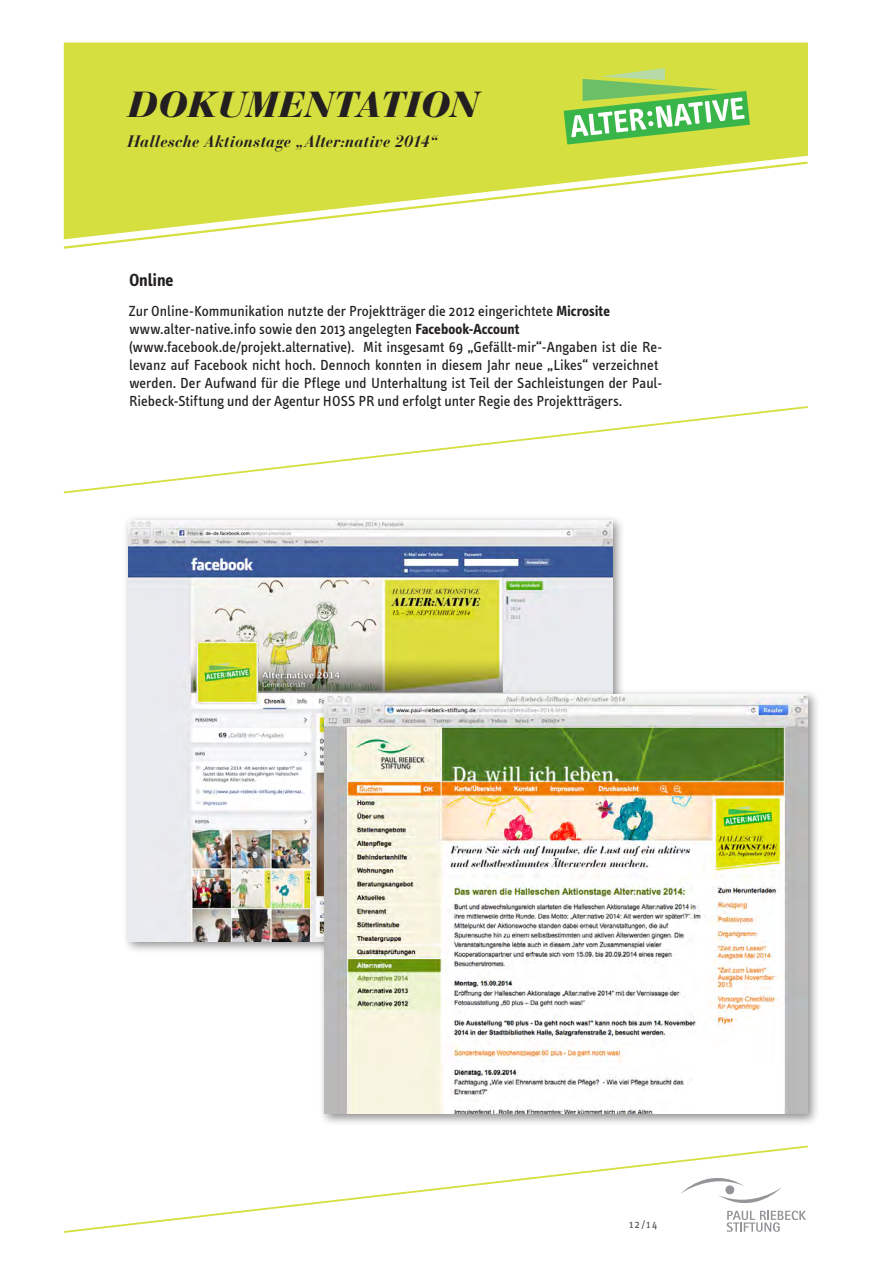
<style>
.page{position:relative;width:893px;height:1263px;background:#fff}
.page>*{position:absolute;margin:0;border:0;box-sizing:border-box;transform-origin:0 0}
.t1{font:italic 900 36px "Bauer Bodoni LT";color:#231f20}
.Unterüberschrift_2{font:700 18px "Info Text";letter-spacing:-.005em;color:#231f20}
.t2{font:italic 700 16.5px "Bauer Bodoni LT";letter-spacing:.005em;color:#231f20}
.Fließtext{font:15px/18px "Info Text";color:#231f20}
.t3{font:11.25px "Info Text";color:#57585a}
.s1{font-weight:700}
</style>
<div class="page">
<div style="left:64px;top:43px;width:744px;height:117px;background:#d5df3f"></div>
<svg style="left:564px;top:68px;width:186px;height:76px"></svg>
<svg style="left:63px;top:1145px;width:745px;height:88px"></svg>
<svg style="left:680px;top:1164px;width:126px;height:68px"></svg>
<svg style="left:63px;top:160px;width:745px;height:89px"></svg>
<svg style="left:63px;top:406px;width:745px;height:88px"></svg>
<div style="left:123px;top:515px;width:502px;height:438px;background:#231f20;opacity:.5"></div>
<img style="left:129px;top:521px;width:484px;height:420px">
<div style="left:318px;top:688px;width:502px;height:438px;background:#231f20;opacity:.5"></div>
<img style="left:324px;top:694px;width:484px;height:420px">
<h1 class="t1" style="left:128px;top:82px;width:352px">DOKUMENTATION</h1>
<p class="t2" style="left:128px;top:131px;width:312px">Hallesche Aktionstage „Alter:native 2014“</p>
<p class="Unterüberschrift_2" style="left:129px;top:269px;width:46px">Online</p>
<p class="Fließtext" style="left:128px;top:303px;width:483px">Zur Online-Kommunikation nutzte der Projektträger die 2012 eingerichtete <span class="s1">Microsite</span></p>
<p class="Fließtext" style="left:129px;top:321px;width:392px">www.alter-native.info sowie den 2013 angelegten <span class="s1">Facebook-Account</span></p>
<p class="Fließtext" style="left:129px;top:339px;width:535px">(www.facebook.de/projekt.alternative). Mit insgesamt 69 „Gefällt-mir“-Angaben ist die Re&shy;levanz auf Facebook nicht hoch. Dennoch konnten in diesem Jahr neue „Likes“ verzeichnet werden. Der Aufwand für die Pflege und Unterhaltung ist Teil der Sachleistungen der Paul-Riebeck-Stiftung und der Agentur HOSS PR und erfolgt unter Regie des Projektträgers.</p>
<p class="t3" style="left:629px;top:1218px;width:29px">12/14</p>
</div>
